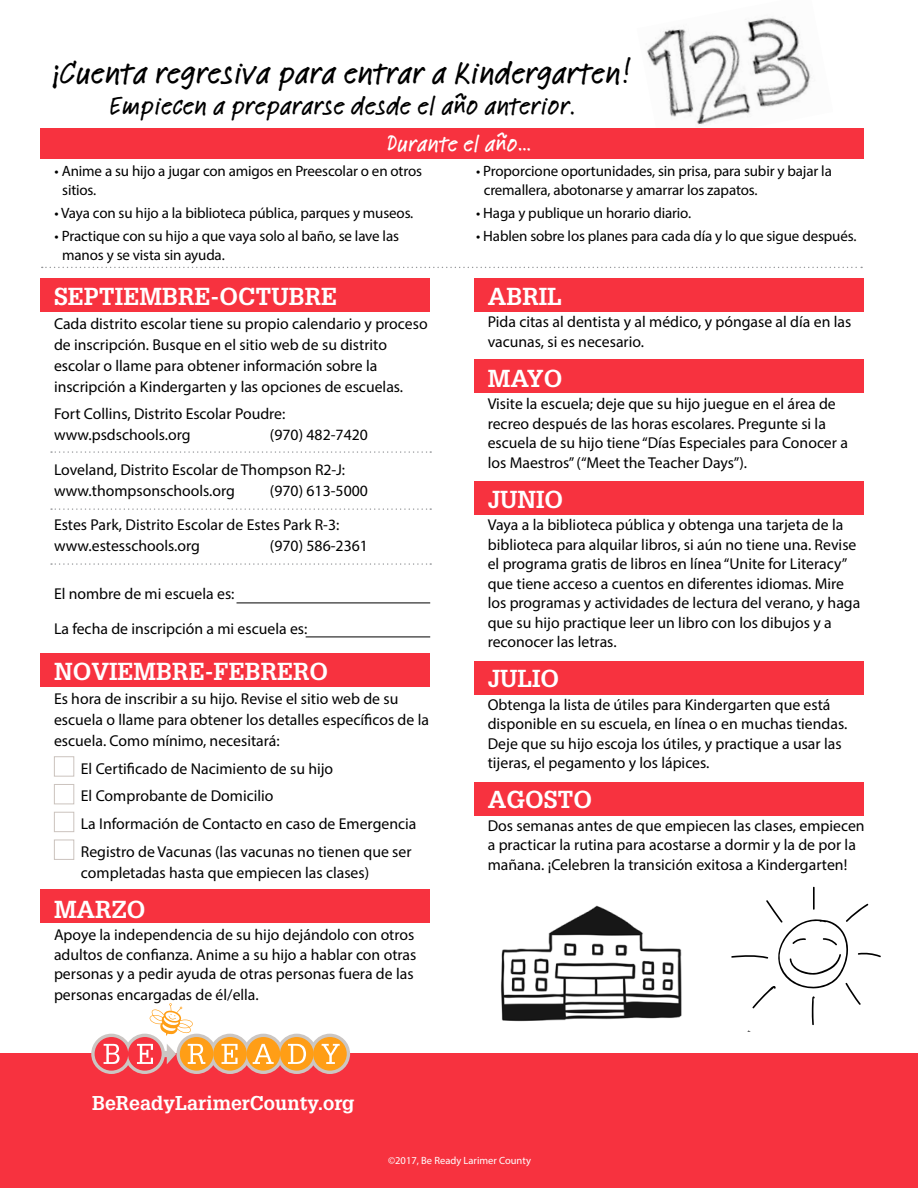
<style>
.page{position:relative;width:918px;height:1188px;background:#fff}
.page>*{position:absolute;margin:0;border:0;box-sizing:border-box;transform-origin:0 0}
.t1{font:500 33px "Linotype Feltpen";color:#000}
.t2{font:500 27px "Linotype Feltpen";color:#000}
.t3{font:700 24px "Glypha";color:#fff}
.t4{font:500 24px "Linotype Feltpen";color:#fff}
.t5{font:700 19.5px "Glypha";color:#fff}
.t6{font:15.75px/19.5px "Myriad Pro";color:#000}
.t7{font:15px/19.5px "Myriad Pro";letter-spacing:-.01em;color:#000}
.t8{font:10.5px "Myriad Pro";color:#fff}
</style>
<div class="page">
<img style="left:637px;top:18px;width:196px;height:111px">
<div style="left:40px;top:278px;width:390px;height:34px;background:#f7323f"></div>
<div style="left:40px;top:129px;width:824px;height:30px;background:#f7323f"></div>
<div style="left:474px;top:278px;width:390px;height:34px;background:#f7323f"></div>
<div style="left:474px;top:359px;width:390px;height:34px;background:#f7323f"></div>
<div style="left:474px;top:481px;width:390px;height:33px;background:#f7323f"></div>
<div style="left:474px;top:661px;width:390px;height:33px;background:#f7323f"></div>
<div style="left:474px;top:782px;width:390px;height:34px;background:#f7323f"></div>
<div style="left:40px;top:654px;width:390px;height:33px;background:#f7323f"></div>
<div style="left:40px;top:890px;width:390px;height:33px;background:#f7323f"></div>
<div style="left:0;top:1054px;width:918px;height:134px;background:#f7323f"></div>
<svg style="left:91px;top:1003px;width:259px;height:71px"></svg>
<svg style="left:731px;top:887px;width:150px;height:145px"></svg>
<div style="left:54px;top:756px;width:20px;height:21px;border:1px solid #cbc3be"></div>
<div style="left:54px;top:784px;width:20px;height:20px;border:1px solid #cbc3be"></div>
<div style="left:54px;top:812px;width:20px;height:20px;border:1px solid #cbc3be"></div>
<div style="left:54px;top:840px;width:20px;height:20px;border:1px solid #cbc3be"></div>
<svg style="left:51px;top:508px;width:380px;height:2px"></svg>
<svg style="left:51px;top:563px;width:380px;height:2px"></svg>
<hr style="left:237px;top:603px;width:193px;height:1px;background:#000">
<hr style="left:306px;top:637px;width:124px;height:1px;background:#000">
<svg style="left:51px;top:451px;width:380px;height:2px"></svg>
<svg style="left:42px;top:267px;width:820px;height:1px"></svg>
<img style="left:501px;top:905px;width:181px;height:117px">
<h1 class="t1" style="left:51px;top:50px;width:582px">¡Cuenta regresiva para entrar a Kindergarten!</h1>
<h2 class="t2" style="left:109px;top:87px;width:468px">Empiecen a prepararse desde el año anterior.</h2>
<h3 class="t4" style="left:387px;top:127px;width:146px">Durante el año…</h3>
<p class="t7" style="left:62px;top:161px;width:361px;text-indent:-8px">• Anime a su hijo a jugar con amigos en Preescolar o en otros sitios.</p>
<p class="t7" style="left:55px;top:203px;width:360px">• Vaya con su hijo a la biblioteca pública, parques y museos.</p>
<p class="t7" style="left:62px;top:226px;width:338px;text-indent:-8px">• Practique con su hijo a que vaya solo al baño, se lave las manos y se vista sin ayuda.</p>
<h3 class="t3" style="left:54px;top:281px;width:285px">SEPTIEMBRE-OCTUBRE</h3>
<p class="t6" style="left:54px;top:313px;width:375px;line-height:21px">Cada distrito escolar tiene su propio calendario y proceso de inscripción. Busque en el sitio web de su distrito escolar o llame para obtener información sobre la inscripción a Kindergarten y las opciones de escuelas.</p>
<p class="t6" style="left:54px;top:403px;width:233px;line-height:21px">Fort Collins, Distrito Escolar Poudre: www.psdschools.org</p>
<p class="t6" style="left:54px;top:418px;width:315px;line-height:34.5px;text-indent:216px">(970) 482-7420<br>Loveland, Distrito Escolar de Thompson R2-J:</p>
<p class="t6" style="left:54px;top:480px;width:182px">www.thompsonschools.org</p>
<p class="t6" style="left:54px;top:473px;width:315px;line-height:34.5px;text-indent:216px">(970) 613-5000<br>Estes Park, Distrito Escolar de Estes Park R-3:</p>
<p class="t6" style="left:54px;top:536px;width:148px">www.estesschools.org</p>
<p class="t6" style="left:270px;top:536px;width:99px">(970) 586-2361</p>
<p class="t6" style="left:54px;top:576px;width:255px;line-height:34.5px">El nombre de mi escuela es:<br>La fecha de inscripción a mi escuela es:</p>
<h3 class="t3" style="left:54px;top:656px;width:276px">NOVIEMBRE-FEBRERO</h3>
<p class="t6" style="left:54px;top:688px;width:377px;line-height:21px">Es hora de inscribir a su hijo. Revise el sitio web de su escuela o llame para obtener los detalles específicos de la escuela. Como mínimo, necesitará:</p>
<p class="t6" style="left:81px;top:754px;width:337px;line-height:27.8px">El Certificado de Nacimiento de su hijo<br>El Comprobante de Domicilio<br>La Información de Contacto en caso de Emergencia Registro de Vacunas (las vacunas no tienen que ser</p>
<p class="t6" style="left:81px;top:863px;width:290px">completadas hasta que empiecen las clases)</p>
<h3 class="t3" style="left:54px;top:894px;width:93px">MARZO</h3>
<p class="t6" style="left:54px;top:925px;width:364px">Apoye la independencia de su hijo dejándolo con otros adultos de confianza. Anime a su hijo a hablar con otras personas y a pedir ayuda de otras personas fuera de las</p>
<p class="t6" style="left:54px;top:985px;width:206px">personas encargadas de él/ella.</p>
<p class="t5" style="left:92px;top:1091px;width:264px">BeReadyLarimerCounty.org</p>
<p class="t7" style="left:484px;top:161px;width:350px;text-indent:-8px">• Proporcione oportunidades, sin prisa, para subir y bajar la cremallera, abotonarse y amarrar los zapatos.</p>
<p class="t7" style="left:476px;top:203px;width:216px">• Haga y publique un horario diario.</p>
<p class="t7" style="left:476px;top:226px;width:382px">• Hablen sobre los planes para cada día y lo que sigue después.</p>
<h3 class="t3" style="left:488px;top:281px;width:76px">ABRIL</h3>
<p class="t6" style="left:488px;top:312px;width:365px">Pida citas al dentista y al médico, y póngase al día en las vacunas, si es necesario.</p>
<h3 class="t3" style="left:488px;top:363px;width:76px">MAYO</h3>
<p class="t6" style="left:488px;top:394px;width:362px">Visite la escuela; deje que su hijo juegue en el área de recreo después de las horas escolares. Pregunte si la escuela de su hijo tiene “Días Especiales para Conocer a los Maestros” (“Meet the Teacher Days”).</p>
<h3 class="t3" style="left:488px;top:484px;width:77px">JUNIO</h3>
<p class="t6" style="left:488px;top:515px;width:374px">Vaya a la biblioteca pública y obtenga una tarjeta de la biblioteca para alquilar libros, si aún no tiene una. Revise el programa gratis de libros en línea “Unite for Literacy” que tiene acceso a cuentos en diferentes idiomas. Mire los programas y actividades de lectura del verano, y haga que su hijo practique leer un libro con los dibujos y a reconocer las letras.</p>
<h3 class="t3" style="left:488px;top:663px;width:73px">JULIO</h3>
<p class="t6" style="left:488px;top:695px;width:361px">Obtenga la lista de útiles para Kindergarten que está disponible en su escuela, en línea o en muchas tiendas.<br>Deje que su hijo escoja los útiles, y practique a usar las tijeras, el pegamento y los lápices.</p>
<h3 class="t3" style="left:488px;top:784px;width:106px">AGOSTO</h3>
<p class="t6" style="left:488px;top:816px;width:378px">Dos semanas antes de que empiecen las clases, empiecen a practicar la rutina para acostarse a dormir y la de por la mañana. ¡Celebren la transición exitosa a Kindergarten!</p>
<p class="t8" style="left:388px;top:1154px;width:144px">©2017, Be Ready Larimer County</p>
</div>
